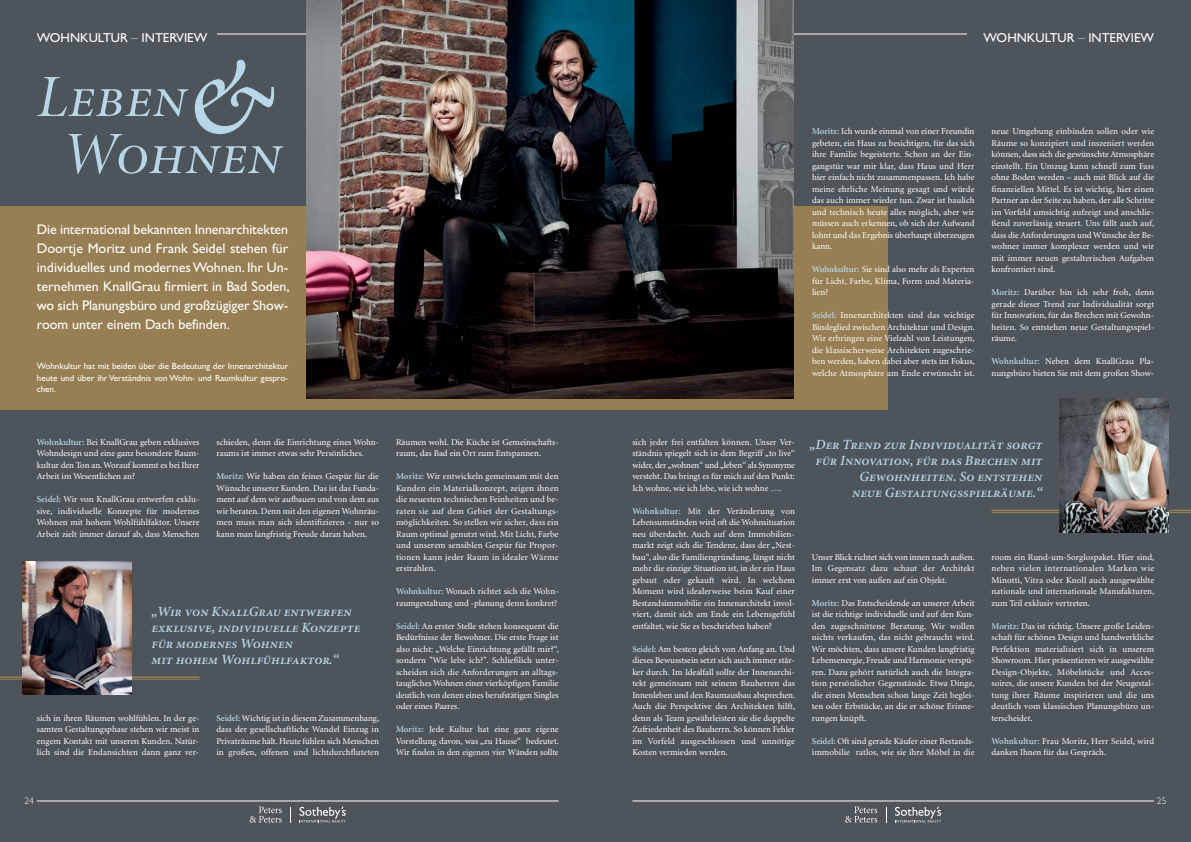
<style>
.page{position:relative;width:1191px;height:842px;background:#fff}
.page>*{position:absolute;margin:0;border:0;box-sizing:border-box;transform-origin:0 0}
.t1{font:133.3px "Minion Display Italic SC";color:#b7d6e8}
.t2{font:60px/57px "Minion Display Italic SC";color:#b7d6e8}
.t3{font:14px/19px "Gill Sans";color:#fff;text-align:justify}
.t4{font:14px/16px "Minion Semibold Italic SC";color:#b7d6e8;text-align:right}
.t5{font:13px "Gill Sans";color:#fff}
.t6{font:300 9.5px "Gill Sans";color:#fff}
.t7{font:9px/11.5px "Minion";color:#fff;text-align:justify}
.t8{font:9px/11.5px "Gill Sans";color:#fff;text-align:justify}
.s1{font-weight:300}
.s2{font-weight:600;color:#b7d6e8}
</style>
<div class="page">
<div style="left:587px;top:0;width:604px;height:842px;background:#4d555b"></div>
<div style="left:587px;top:207px;width:300px;height:203px;background:#987f53"></div>
<svg style="left:886px;top:807px;width:1px;height:15px"></svg>
<svg style="left:895px;top:807px;width:46px;height:15px"></svg>
<svg style="left:845px;top:807px;width:32px;height:16px"></svg>
<hr style="left:632px;top:34px;width:335px;height:1px;background:#fff">
<hr style="left:632px;top:801px;width:522px;height:1px;background:#fff">
<hr style="left:991px;top:510px;width:200px;height:1px;background:#987f53">
<hr style="left:991px;top:512px;width:200px;height:1px;background:#987f53">
<img style="left:1059px;top:399px;width:109px;height:133px">
<img style="left:604px;top:0;width:190px;height:398px">
<div style="left:0;top:0;width:604px;height:842px;background:#4d555b"></div>
<div style="left:0;top:207px;width:604px;height:203px;background:#987f53"></div>
<svg style="left:290px;top:807px;width:1px;height:15px"></svg>
<svg style="left:299px;top:807px;width:47px;height:15px"></svg>
<svg style="left:250px;top:807px;width:32px;height:16px"></svg>
<hr style="left:37px;top:801px;width:521px;height:1px;background:#fff">
<hr style="left:217px;top:34px;width:334px;height:1px;background:#fff">
<hr style="left:0;top:676px;width:200px;height:2px;background:#987f53">
<hr style="left:0;top:679px;width:200px;height:1px;background:#987f53">
<img style="left:306px;top:0;width:298px;height:398px">
<img style="left:23px;top:561px;width:108px;height:134px">
<h3 class="t5" style="left:37px;top:34px;width:172px">WOHNKULTUR <span class="s1">–</span> INTERVIEW</h3>
<h1 class="t1" style="left:190px;top:38px;width:86px">&amp;</h1>
<h2 class="t2" style="left:63px;top:73px;width:220px;text-indent:-26px">Leben<br>Wohnen</h2>
<p class="t3" style="left:37px;top:221px;width:254px">Die international bekannten Innenarchitekten Doortje Moritz und Frank Seidel stehen für individuelles und modernes Wohnen. Ihr Un&shy;ternehmen KnallGrau firmiert in Bad Soden, wo sich Planungsbüro und großzügiger Show&shy;room unter einem Dach befinden.</p>
<p class="t8" style="left:37px;top:362px;width:253px">Wohnkultur hat mit beiden über die Bedeutung der Innenarchitektur heute und über ihr Verständnis von Wohn- und Raumkultur gespro&shy;chen.</p>
<p class="t7" style="left:37px;top:437px;width:164px"><span class="s2">Wohnkultur:</span> Bei KnallGrau geben exklusives Wohndesign und eine ganz besondere Raum&shy;kultur den Ton an. Worauf kommt es bei Ihrer Arbeit im Wesentlichen an?</p>
<p class="t7" style="left:37px;top:494px;width:164px"><span class="s2">Seidel:</span> Wir von KnallGrau entwerfen exklu&shy;sive, individuelle Konzepte für modernes Wohnen mit hohem Wohlfühlfaktor. Unsere Arbeit zielt immer darauf ab, dass Menschen</p>
<p class="t7" style="left:216px;top:437px;width:164px">schieden, denn die Einrichtung eines Wohn&shy;raums ist immer etwas sehr Persönliches.</p>
<p class="t7" style="left:216px;top:471px;width:164px"><span class="s2">Moritz:</span> Wir haben ein feines Gespür für die Wünsche unserer Kunden. Das ist das Funda&shy;ment auf dem wir aufbauen und von dem aus wir beraten. Denn mit den eigenen Wohnräu&shy;men muss man sich identifizieren - nur so kann man langfristig Freude daran haben.</p>
<h3 class="t4" style="left:151px;top:604px;width:210px;text-align:left">„Wir von KnallGrau entwerfen exklusive, individuelle Konzepte für modernes Wohnen<br>mit hohem Wohlfühlfaktor.“</h3>
<p class="t7" style="left:37px;top:713px;width:164px">sich in ihren Räumen wohlfühlen. In der ge&shy;samten Gestaltungsphase stehen wir meist in engem Kontakt mit unseren Kunden. Natür&shy;lich sind die Endansichten dann ganz ver-</p>
<p class="t6" style="left:25px;top:797px;width:11px">24</p>
<p class="t7" style="left:216px;top:713px;width:164px"><span class="s2">Seidel:</span> Wichtig ist in diesem Zusammenhang, dass der gesellschaftliche Wandel Einzug in Privaträume hält. Heute fühlen sich Menschen in großen, offenen und lichtdurchfluteten</p>
<p class="t7" style="left:396px;top:437px;width:164px">Räumen wohl. Die Küche ist Gemeinschafts&shy;raum, das Bad ein Ort zum Entspannen.</p>
<p class="t7" style="left:396px;top:471px;width:164px"><span class="s2">Moritz:</span> Wir entwickeln gemeinsam mit den Kunden ein Materialkonzept, zeigen ihnen die neuesten technischen Feinheiten und be&shy;raten sie auf dem Gebiet der Gestaltungs&shy;möglichkeiten. So stellen wir sicher, dass ein Raum optimal genutzt wird. Mit Licht, Farbe und unserem sensiblen Gespür für Propor&shy;tionen kann jeder Raum in idealer Wärme erstrahlen.</p>
<p class="t7" style="left:396px;top:586px;width:164px"><span class="s2">Wohnkultur:</span> Wonach richtet sich die Wohn&shy;raumgestaltung und -planung denn konkret?</p>
<p class="t7" style="left:396px;top:621px;width:164px"><span class="s2">Seidel:</span> An erster Stelle stehen konsequent die Bedürfnisse der Bewohner. Die erste Frage ist also nicht: „Welche Einrichtung gefällt mir?“, sondern "Wie lebe ich?". Schließlich unter&shy;scheiden sich die Anforderungen an alltags&shy;taugliches Wohnen einer vierköpfigen Familie deutlich von denen eines berufstätigen Singles oder eines Paares.</p>
<p class="t7" style="left:396px;top:724px;width:164px"><span class="s2">Moritz:</span> Jede Kultur hat eine ganz eigene Vorstellung davon, was „zu Hause“ bedeutet.<br>Wir finden in den eigenen vier Wänden sollte</p>
<h3 class="t5" style="left:983px;top:34px;width:172px">WOHNKULTUR <span class="s1">–</span> INTERVIEW</h3>
<p class="t7" style="left:812px;top:126px;width:164px"><span class="s2">Moritz:</span> Ich wurde einmal von einer Freundin gebeten, ein Haus zu besichtigen, für das sich ihre Familie begeisterte. Schon an der Ein&shy;gangstür war mir klar, dass Haus und Herr hier einfach nicht zusammenpassen. Ich habe meine ehrliche Meinung gesagt und würde das auch immer wieder tun. Zwar ist baulich und technisch heute alles möglich, aber wir müssen auch erkennen, ob sich der Aufwand lohnt und das Ergebnis überhaupt überzeugen kann.</p>
<p class="t7" style="left:812px;top:264px;width:164px"><span class="s2">Wohnkultur:</span> Sie sind also mehr als Experten für Licht, Farbe, Klima, Form und Materia&shy;lien?</p>
<p class="t7" style="left:812px;top:310px;width:164px"><span class="s2">Seidel:</span> Innenarchitekten sind das wichtige Bindeglied zwischen Architektur und Design.<br>Wir erbringen eine Vielzahl von Leistungen, die klassischerweise Architekten zugeschrie&shy;ben werden, haben dabei aber stets im Fokus, welche Atmosphäre am Ende erwünscht ist.</p>
<p class="t7" style="left:991px;top:126px;width:164px">neue Umgebung einbinden sollen oder wie Räume so konzipiert und inszeniert werden können, dass sich die gewünschte Atmosphäre einstellt. Ein Umzug kann schnell zum Fass ohne Boden werden – auch mit Blick auf die finanziellen Mittel. Es ist wichtig, hier einen Partner an der Seite zu haben, der alle Schritte im Vorfeld umsichtig aufzeigt und anschlie&shy;ßend zuverlässig steuert. Uns fällt auch auf, dass die Anforderungen und Wünsche der Be&shy;wohner immer komplexer werden und wir mit immer neuen gestalterischen Aufgaben konfrontiert sind.</p>
<p class="t7" style="left:991px;top:287px;width:164px"><span class="s2">Moritz:</span> Darüber bin ich sehr froh, denn gerade dieser Trend zur Individualität sorgt für Innovation, für das Brechen mit Gewohn&shy;heiten. So entstehen neue Gestaltungsspiel&shy;räume.</p>
<p class="t7" style="left:991px;top:356px;width:164px"><span class="s2">Wohnkultur:</span> Neben dem KnallGrau Pla&shy;nungsbüro bieten Sie mit dem großen Show-</p>
<p class="t7" style="left:632px;top:437px;width:164px">sich jeder frei entfalten können. Unser Ver&shy;ständnis spiegelt sich in dem Begriff „to live“ wider, der „wohnen“ und „leben“ als Synonyme versteht. Das bringt es für mich auf den Punkt:<br>Ich wohne, wie ich lebe, wie ich wohne ….</p>
<p class="t7" style="left:632px;top:506px;width:164px"><span class="s2">Wohnkultur:</span> Mit der Veränderung von Lebensumständen wird oft die Wohnsituation neu überdacht. Auch auf dem Immobilien&shy;markt zeigt sich die Tendenz, dass der „Nest&shy;bau“, also die Familiengründung, längst nicht mehr die einzige Situation ist, in der ein Haus gebaut oder gekauft wird. In welchem Moment wird idealerweise beim Kauf einer Bestandsimmobilie ein Innenarchitekt invol&shy;viert, damit sich am Ende ein Lebensgefühl entfaltet, wie Sie es beschrieben haben?</p>
<p class="t7" style="left:632px;top:644px;width:164px"><span class="s2">Seidel:</span> Am besten gleich von Anfang an. Und dieses Bewusstsein setzt sich auch immer stär&shy;ker durch. Im Idealfall sollte der Innenarchi&shy;tekt gemeinsam mit seinem Bauherren das Innenleben und den Raumausbau absprechen.<br>Auch die Perspektive des Architekten hilft, denn als Team gewährleisten sie die doppelte Zufriedenheit des Bauherrn. So können Fehler im Vorfeld ausgeschlossen und unnötige Kosten vermieden werden.</p>
<h3 class="t4" style="left:809px;top:438px;width:234px">„Der Trend zur Individualität sorgt für Innovation, für das Brechen mit Gewohnheiten. So entstehen<br>neue Gestaltungsspielräume.“</h3>
<p class="t7" style="left:812px;top:552px;width:164px">Unser Blick richtet sich von innen nach außen.<br>Im Gegensatz dazu schaut der Architekt immer erst von außen auf ein Objekt.</p>
<p class="t7" style="left:812px;top:598px;width:164px"><span class="s2">Moritz:</span> Das Entscheidende an unserer Arbeit ist die richtige individuelle und auf den Kun&shy;den zugeschnittene Beratung. Wir wollen nichts verkaufen, das nicht gebraucht wird.<br>Wir möchten, dass unsere Kunden langfristig Lebensenergie, Freude und Harmonie verspü&shy;ren. Dazu gehört natürlich auch die Integra&shy;tion persönlicher Gegenstände. Etwa Dinge, die einen Menschen schon lange Zeit beglei&shy;ten oder Erbstücke, an die er schöne Erinne&shy;rungen knüpft.</p>
<p class="t7" style="left:812px;top:736px;width:164px"><span class="s2">Seidel:</span> Oft sind gerade Käufer einer Bestands&shy;immobilie ratlos, wie sie ihre Möbel in die</p>
<p class="t7" style="left:991px;top:552px;width:164px">room ein Rund-um-Sorglospaket. Hier sind, neben vielen internationalen Marken wie Minotti, Vitra oder Knoll auch ausgewählte nationale und internationale Manufakturen, zum Teil exklusiv vertreten.</p>
<p class="t7" style="left:991px;top:621px;width:164px"><span class="s2">Moritz:</span> Das ist richtig. Unsere große Leiden&shy;schaft für schönes Design und handwerkliche Perfektion materialisiert sich in unserem Showroom. Hier präsentieren wir ausgewählte Design-Objekte, Möbelstücke und Acces&shy;soires, die unsere Kunden bei der Neugestal&shy;tung ihrer Räume inspirieren und die uns deutlich vom klassischen Planungsbüro un&shy;terscheidet.</p>
<p class="t7" style="left:991px;top:736px;width:164px"><span class="s2">Wohnkultur:</span> Frau Moritz, Herr Seidel, wird danken Ihnen für das Gespräch.</p>
<p class="t6" style="left:1157px;top:797px;width:11px">25</p>
</div>
